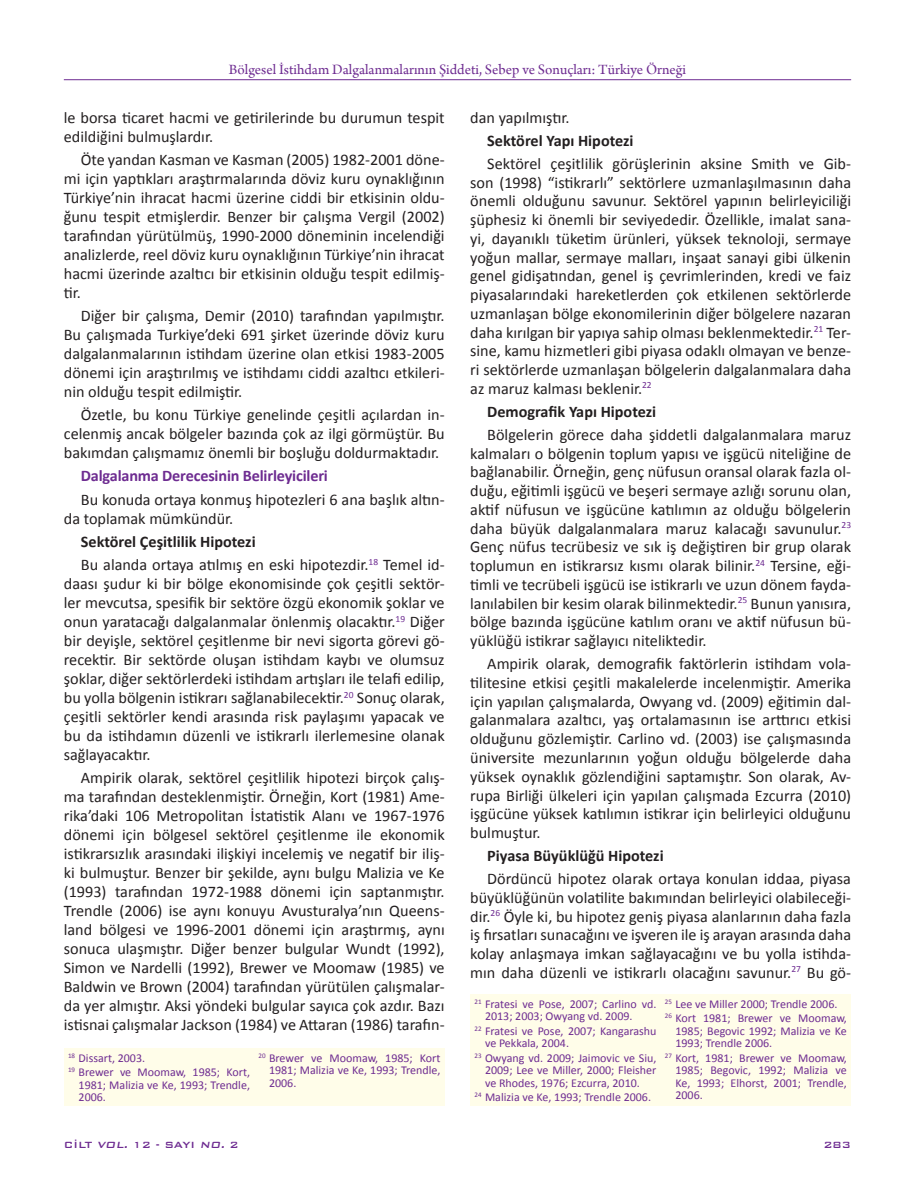
<style>
.page{position:relative;width:915px;height:1191px;background:#fff}
.page>*{position:absolute;margin:0;border:0;box-sizing:border-box;transform-origin:0 0}
.t1{font:16.2px/18.9px "Calibri";color:#231f20;text-align:justify}
.t2{font:700 16.2px "Calibri";color:#231f20}
.t3{font:700 16.2px "Calibri";letter-spacing:-.01em;color:#6e2c91}
.t4{font:15px "Arno Pro";color:#6e2c91}
.t5{font:12px/12.5px "Calibri";color:#6e2c91}
.t6{font:500 12px "Bank Gothic BT";color:#6e2c91}
.s1{font-weight:700}
.s2{font-style:italic}
</style>
<div class="page">
<hr style="left:64px;top:79px;width:786px;height:1px;background:#6e2c91">
<div style="left:64px;top:1048px;width:190px;height:57px;background:#fffde9"></div>
<div style="left:470px;top:994px;width:190px;height:111px;background:#fffde9"></div>
<div style="left:254px;top:1048px;width:190px;height:57px;background:#fffde9"></div>
<div style="left:660px;top:994px;width:190px;height:111px;background:#fffde9"></div>
<p class="t4" style="left:229px;top:61px;width:458px">Bölgesel İstihdam Dalgalanmalarının Şiddeti, Sebep ve Sonuçları: Türkiye Örneği</p>
<p class="t1" style="left:64px;top:107px;width:382px">le borsa ticaret hacmi ve getirilerinde bu durumun tespit edildiğini bulmuşlardır.</p>
<p class="t1" style="left:64px;top:149px;width:382px;text-indent:17px">Öte yandan Kasman ve Kasman (2005) 1982-2001 döne&shy;mi için yaptıkları araştırmalarında döviz kuru oynaklığının Türkiye’nin ihracat hacmi üzerine ciddi bir etkisinin oldu&shy;ğunu tespit etmişlerdir. Benzer bir çalışma Vergil (2002) tarafından yürütülmüş, 1990-2000 döneminin incelendiği analizlerde, reel döviz kuru oynaklığının Türkiye’nin ihracat hacmi üzerinde azaltıcı bir etkisinin olduğu tespit edilmiş&shy;tir.</p>
<p class="t1" style="left:64px;top:305px;width:382px;text-indent:17px">Diğer bir çalışma, Demir (2010) tarafından yapılmıştır.<br>Bu çalışmada Turkiye’deki 691 şirket üzerinde döviz kuru dalgalanmalarının istihdam üzerine olan etkisi 1983-2005 dönemi için araştırılmış ve istihdamı ciddi azaltıcı etkileri&shy;nin olduğu tespit edilmiştir.</p>
<p class="t1" style="left:64px;top:404px;width:382px;text-indent:17px">Özetle, bu konu Türkiye genelinde çeşitli açılardan in&shy;celenmiş ancak bölgeler bazında çok az ilgi görmüştür. Bu bakımdan çalışmamız önemli bir boşluğu doldurmaktadır.</p>
<p class="t3" style="left:81px;top:466px;width:248px">Dalgalanma Derecesinin Belirleyicileri</p>
<p class="t1" style="left:64px;top:489px;width:382px;text-indent:17px">Bu konuda ortaya konmuş hipotezleri 6 ana başlık altın&shy;da toplamak mümkündür.</p>
<p class="t1" style="left:81px;top:529px;width:365px;line-height:23.2px"><span class="s1">Sektörel Çeşitlilik Hipotezi<br></span>Bu alanda ortaya atılmış en eski hipotezdir.<sup>18</sup> Temel id-</p>
<p class="t1" style="left:64px;top:573px;width:382px">daası şudur ki bir bölge ekonomisinde çok çeşitli sektör&shy;ler mevcutsa, spesifik bir sektöre özgü ekonomik şoklar ve onun yaratacağı dalgalanmalar önlenmiş olacaktır.<sup>19</sup> Diğer bir deyişle, sektörel çeşitlenme bir nevi sigorta görevi gö&shy;recektir. Bir sektörde oluşan istihdam kaybı ve olumsuz şoklar, diğer sektörlerdeki istihdam artışları ile telafi edilip, bu yolla bölgenin istikrarı sağlanabilecektir.<sup>20</sup> Sonuç olarak, çeşitli sektörler kendi arasında risk paylaşımı yapacak ve bu da istihdamın düzenli ve istikrarlı ilerlemesine olanak sağlayacaktır.</p>
<p class="t1" style="left:64px;top:767px;width:382px;text-indent:17px">Ampirik olarak, sektörel çeşitlilik hipotezi birçok çalış&shy;ma tarafından desteklenmiştir. Örneğin, Kort (1981) Ame&shy;rika’daki 106 Metropolitan İstatistik Alanı ve 1967-1976 dönemi için bölgesel sektörel çeşitlenme ile ekonomik istikrarsızlık arasındaki ilişkiyi incelemiş ve negatif bir iliş&shy;ki bulmuştur. Benzer bir şekilde, aynı bulgu Malizia ve Ke (1993) tarafından 1972-1988 dönemi için saptanmıştır.<br>Trendle (2006) ise aynı konuyu Avusturalya’nın Queens&shy;land bölgesi ve 1996-2001 dönemi için araştırmış, aynı sonuca ulaşmıştır. Diğer benzer bulgular Wundt (1992), Simon ve Nardelli (1992), Brewer ve Moomaw (1985) ve Baldwin ve Brown (2004) tarafından yürütülen çalışmalar&shy;da yer almıştır. Aksi yöndeki bulgular sayıca çok azdır. Bazı istisnai çalışmalar Jackson (1984) ve Attaran (1986) tarafın-</p>
<p class="t1" style="left:470px;top:107px;width:101px">dan yapılmıştır.</p>
<p class="t2" style="left:487px;top:130px;width:148px">Sektörel Yapı Hipotezi</p>
<p class="t1" style="left:470px;top:153px;width:382px;text-indent:17px">Sektörel çeşitlilik görüşlerinin aksine Smith ve Gib&shy;son (1998) “istikrarlı” sektörlere uzmanlaşılmasının daha önemli olduğunu savunur. Sektörel yapının belirleyiciliği şüphesiz ki önemli bir seviyededir. Özellikle, imalat sana&shy;yi, dayanıklı tüketim ürünleri, yüksek teknoloji, sermaye yoğun mallar, sermaye malları, inşaat sanayi gibi ülkenin genel gidişatından, genel iş çevrimlerinden, kredi ve faiz piyasalarındaki hareketlerden çok etkilenen sektörlerde uzmanlaşan bölge ekonomilerinin diğer bölgelere nazaran daha kırılgan bir yapıya sahip olması beklenmektedir.<sup>21</sup> Ter&shy;sine, kamu hizmetleri gibi piyasa odaklı olmayan ve benze&shy;ri sektörlerde uzmanlaşan bölgelerin dalgalanmalara daha az maruz kalması beklenir.<sup>22</sup></p>
<p class="t2" style="left:487px;top:401px;width:170px">Demografik Yapı Hipotezi</p>
<p class="t1" style="left:470px;top:424px;width:382px;text-indent:17px">Bölgelerin görece daha şiddetli dalgalanmalara maruz kalmaları o bölgenin toplum yapısı ve işgücü niteliğine de bağlanabilir. Örneğin, genç nüfusun oransal olarak fazla ol&shy;duğu, eğitimli işgücü ve beşeri sermaye azlığı sorunu olan, aktif nüfusun ve işgücüne katılımın az olduğu bölgelerin daha büyük dalgalanmalara maruz kalacağı savunulur.<sup>23<br></sup>Genç nüfus tecrübesiz ve sık iş değiştiren bir grup olarak toplumun en istikrarsız kısmı olarak bilinir.<sup>24</sup> Tersine, eği&shy;timli ve tecrübeli işgücü ise istikrarlı ve uzun dönem fayda&shy;lanılabilen bir kesim olarak bilinmektedir.<sup>25</sup> Bunun yanısıra, bölge bazında işgücüne katılım oranı ve aktif nüfusun bü&shy;yüklüğü istikrar sağlayıcı niteliktedir.</p>
<p class="t1" style="left:470px;top:653px;width:382px;text-indent:17px">Ampirik olarak, demografik faktörlerin istihdam vola&shy;tilitesine etkisi çeşitli makalelerde incelenmiştir. Amerika için yapılan çalışmalarda, Owyang vd. (2009) eğitimin dal&shy;galanmalara azaltıcı, yaş ortalamasının ise arttırıcı etkisi olduğunu gözlemiştir. Carlino vd. (2003) ise çalışmasında üniversite mezunlarının yoğun olduğu bölgelerde daha yüksek oynaklık gözlendiğini saptamıştır. Son olarak, Av&shy;rupa Birliği ülkeleri için yapılan çalışmada Ezcurra (2010) işgücüne yüksek katılımın istikrar için belirleyici olduğunu bulmuştur.</p>
<p class="t2" style="left:487px;top:845px;width:178px">Piyasa Büyüklüğü Hipotezi</p>
<p class="t1" style="left:470px;top:868px;width:382px;text-indent:17px">Dördüncü hipotez olarak ortaya konulan iddaa, piyasa büyüklüğünün volatilite bakımından belirleyici olabileceği&shy;dir.<sup>26</sup> Öyle ki, bu hipotez geniş piyasa alanlarının daha fazla iş fırsatları sunacağını ve işveren ile iş arayan arasında daha kolay anlaşmaya imkan sağlayacağını ve bu yolla istihda&shy;mın daha düzenli ve istikrarlı olacağını savunur.<sup>27</sup> Bu gö-</p>
<p class="t5" style="left:485px;top:997px;width:173px;text-indent:-10px"><sup>21</sup> Fratesi ve Pose, 2007; Carlino vd.<br>2013; 2003; Owyang vd. 2009.</p>
<p class="t5" style="left:485px;top:1024px;width:173px;text-indent:-10px"><sup>22</sup> Fratesi ve Pose, 2007; Kangarashu ve Pekkala, 2004.</p>
<p class="t5" style="left:485px;top:1051px;width:173px;text-align:justify;text-indent:-10px"><sup>23</sup> Owyang vd. 2009; Jaimovic ve Siu, 2009; Lee ve Miller, 2000; Fleisher ve Rhodes, 1976; Ezcurra, 2010.</p>
<p class="t5" style="left:474px;top:1090px;width:178px"><sup>24</sup> Malizia ve Ke, 1993; Trendle 2006.</p>
<p class="t5" style="left:664px;top:995px;width:183px;line-height:14.5px"><sup>25</sup> Lee ve Miller 2000; Trendle 2006.<br><sup>26</sup> Kort 1981; Brewer ve Moomaw,</p>
<p class="t5" style="left:675px;top:1024px;width:173px">1985; Begovic 1992; Malizia ve Ke<br>1993; Trendle 2006.</p>
<p class="t5" style="left:675px;top:1051px;width:173px;text-align:justify;text-indent:-10px"><sup>27</sup> Kort, 1981; Brewer ve Moomaw, 1985; Begovic, 1992; Malizia ve Ke, 1993; Elhorst, 2001; Trendle, 2006.</p>
<p class="t5" style="left:68px;top:1050px;width:183px;line-height:14.5px"><sup>18</sup> Dissart, 2003.<br><sup>19</sup> Brewer ve Moomaw, 1985; Kort,</p>
<p class="t5" style="left:79px;top:1078px;width:173px">1981; Malizia ve Ke, 1993; Trendle,<br>2006.</p>
<p class="t5" style="left:269px;top:1051px;width:173px;text-align:justify;text-indent:-10px"><sup>20</sup> Brewer ve Moomaw, 1985; Kort 1981; Malizia ve Ke, 1993; Trendle, 2006.</p>
<p class="t6" style="left:64px;top:1138px;width:176px">CİLT <span class="s2">VOL.</span> 12 - SAYI <span class="s2">NO.</span> 2</p>
<p class="t6" style="left:823px;top:1138px;width:29px">283</p>
</div>
